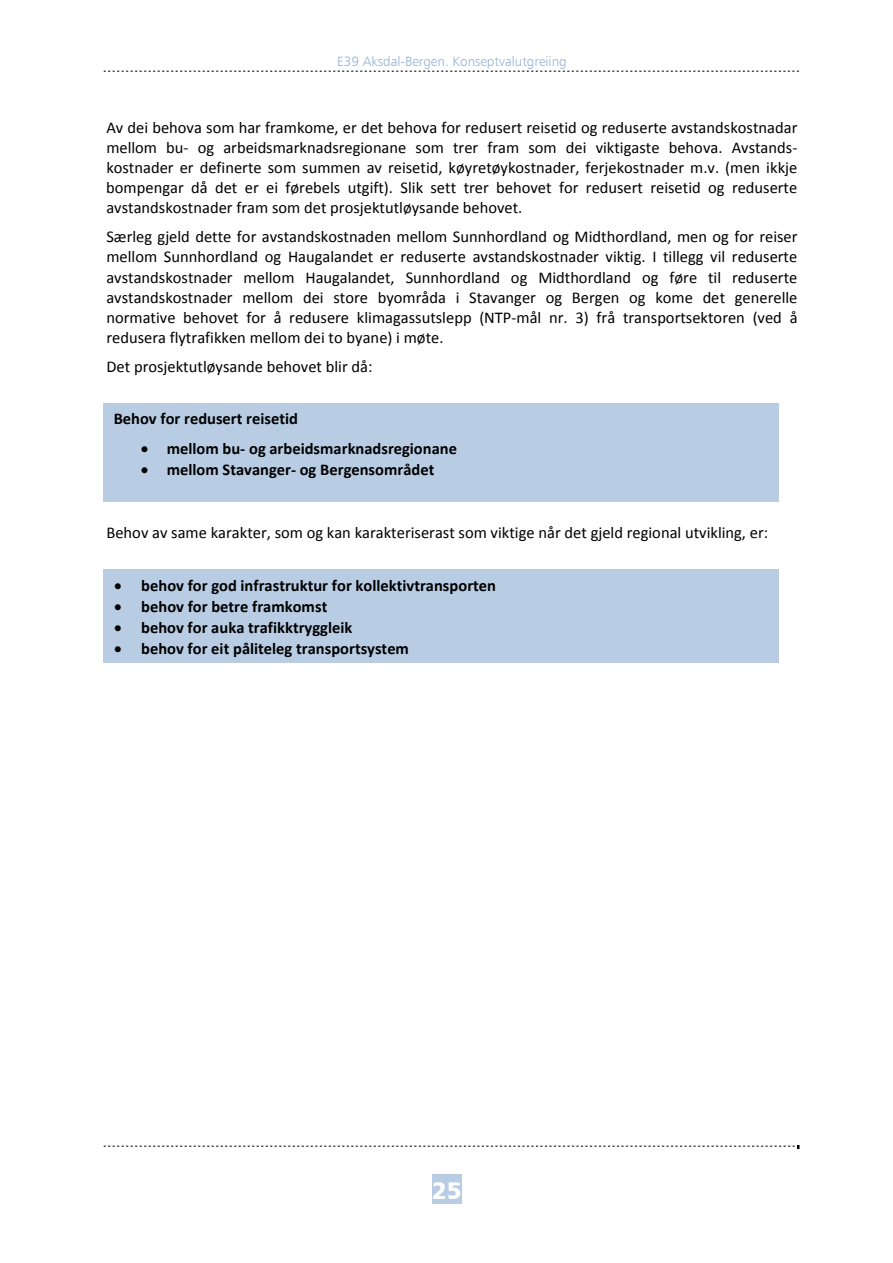
<style>
.page{position:relative;width:893px;height:1263px;background:#fff}
.page>*{position:absolute;margin:0;border:0;box-sizing:border-box;transform-origin:0 0}
.t1{font:24px "Humanist 777 BT Black B";color:#fff}
.t2{font:16.5px/20.1px "Calibri";color:#000;text-align:justify}
.t3{font:700 16.5px "Calibri";color:#000}
.t4{font:13.5px "Humanist 777 BT Light B";color:#95b3d7}
</style>
<div class="page">
<img style="left:103px;top:70px;width:697px;height:2px">
<img style="left:103px;top:1145px;width:696px;height:4px">
<div style="left:432px;top:1175px;width:29px;height:29px;background:#b8cce4"></div>
<div style="left:103px;top:403px;width:675px;height:99px;background:#b8cce4"></div>
<div style="left:104px;top:569px;width:675px;height:94px;background:#b8cce4"></div>
<p class="t4" style="left:337px;top:53px;width:231px">E39 Aksdal-Bergen. Konseptvalutgreiing</p>
<p class="t2" style="left:106px;top:118px;width:692px">Av dei behova som har framkome, er det behova for redusert reisetid og reduserte avstandskostnadar mellom bu‐ og arbeidsmarknadsregionane som trer fram som dei viktigaste behova. Avstands‐ kostnader er definerte som summen av reisetid, køyretøykostnader, ferjekostnader m.v. (men ikkje bompengar då det er ei førebels utgift). Slik sett trer behovet for redusert reisetid og reduserte avstandskostnader fram som det prosjektutløysande behovet.</p>
<p class="t2" style="left:106px;top:228px;width:693px">Særleg gjeld dette for avstandskostnaden mellom Sunnhordland og Midthordland, men og for reiser mellom Sunnhordland og Haugalandet er reduserte avstandskostnader viktig. I tillegg vil reduserte avstandskostnader mellom Haugalandet, Sunnhordland og Midthordland og føre til reduserte avstandskostnader mellom dei store byområda i Stavanger og Bergen og kome det generelle normative behovet for å redusere klimagassutslepp (NTP‐mål nr. 3) frå transportsektoren (ved å redusera flytrafikken mellom dei to byane) i møte.</p>
<p class="t2" style="left:106px;top:358px;width:268px">Det prosjektutløysande behovet blir då:</p>
<p class="t3" style="left:114px;top:412px;width:186px">Behov for redusert reisetid</p>
<p class="t3" style="left:141px;top:442px;width:318px">• mellom bu‐ og arbeidsmarknadsregionane</p>
<p class="t3" style="left:141px;top:463px;width:295px">• mellom Stavanger‐ og Bergensområdet</p>
<p class="t2" style="left:106px;top:524px;width:663px">Behov av same karakter, som og kan karakteriserast som viktige når det gjeld regional utvikling, er:</p>
<p class="t3" style="left:114px;top:579px;width:383px">• behov for god infrastruktur for kollektivtransporten</p>
<p class="t3" style="left:114px;top:600px;width:215px">• behov for betre framkomst</p>
<p class="t3" style="left:114px;top:621px;width:240px">• behov for auka trafikktryggleik</p>
<p class="t3" style="left:114px;top:642px;width:296px">• behov for eit påliteleg transportsystem</p>
<h1 class="t1" style="left:432px;top:1175px;width:31px">25</h1>
</div>
